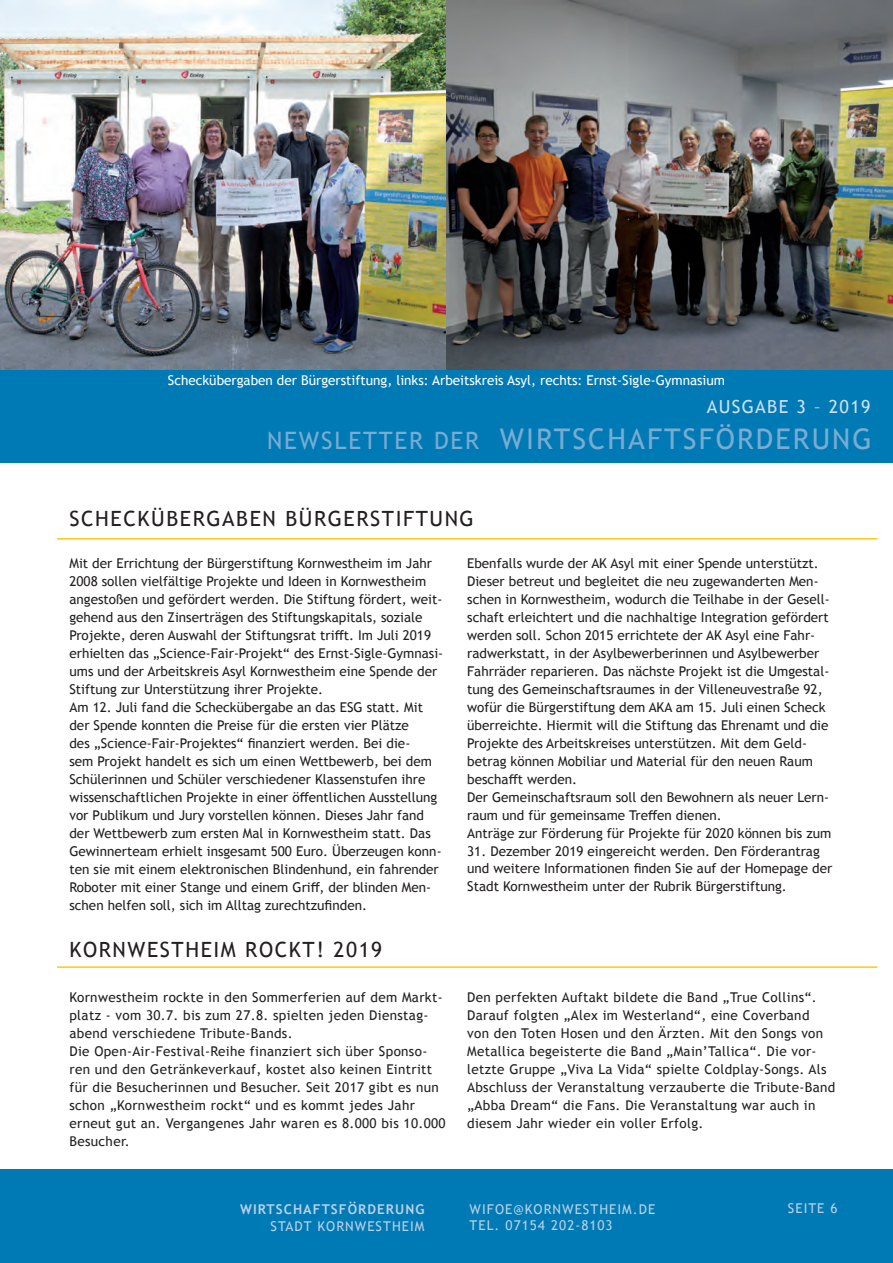
<style>
.page{position:relative;width:893px;height:1263px;background:#fff}
.page>*{position:absolute;margin:0;border:0;box-sizing:border-box;transform-origin:0 0}
.t1{font:28.5px "Trebuchet MS";letter-spacing:.075em;color:#7aabd3}
.t2{font:21px "Trebuchet MS";letter-spacing:.075em;color:#231f20}
.t3{font:18px "Trebuchet MS";letter-spacing:.075em;color:#cfdfee}
.t4{font:13.5px/18px "Trebuchet MS";color:#231f20}
.t5{font:13.5px/18px "Trebuchet MS";letter-spacing:.025em;color:#231f20}
.t6{font:13.5px "Trebuchet MS";color:#fff}
.t7{font:13.5px/16.2px "Trebuchet MS";letter-spacing:.075em;color:#bad0e7}
.t8{font:700 13.5px "Trebuchet MS";letter-spacing:.075em;color:#bad0e7}
.s1{font-size:24px}
</style>
<div class="page">
<div style="left:0;top:369px;width:893px;height:93px;background:#007ab4"></div>
<div style="left:0;top:1170px;width:893px;height:93px;background:#007ab4"></div>
<hr style="left:57px;top:538px;width:820px;height:2px;background:#feca0a">
<img style="left:0;top:0;width:893px;height:369px">
<hr style="left:57px;top:966px;width:820px;height:2px;background:#feca0a">
<p class="t6" style="left:168px;top:372px;width:559px">Scheckübergaben der Bürgerstiftung, links: Arbeitskreis Asyl, rechts: Ernst-Sigle-Gymnasium</p>
<h3 class="t3" style="left:707px;top:396px;width:165px">Ausgabe 3 – 2019</h3>
<h1 class="t1" style="left:267px;top:421px;width:606px"><span class="s1">Newsletter der</span> Wirtschaftsförderung</h1>
<h2 class="t2" style="left:69px;top:505px;width:406px">Scheckübergaben Bürgerstiftung</h2>
<p class="t4" style="left:69px;top:554px;width:375px">Mit der Errichtung der Bürgerstiftung Kornwestheim im Jahr 2008 sollen vielfältige Projekte und I deen in Kornwestheim angestoßen und gefördert werden. Die Stiftung fördert, weit&shy;gehend aus den Zinserträgen des Stiftungskapitals, soziale Projekte, deren Auswahl der Stiftungsrat trifft. I m Juli 2019 erhielten das „Science-Fair-Projekt“ des Ernst-Sigle-Gymnasi&shy;ums und der Arbeitskreis Asyl Kornwestheim eine Spende der Stiftung zur Unterstützung ihrer Projekte.<br>Am 12. Juli fand die Scheckübergabe an das ESG</p>
<p class="t4" style="left:467px;top:554px;width:364px">Ebenfalls wurde der AK Asyl mit einer Spende unterstützt.<br>Dieser betreut und begleitet die neu zugewanderten Men&shy;schen in Kornwestheim, wodurch die Teilhabe in der Gesell&shy;schaft erleichtert und die nachhaltige I ntegration gefördert werden soll. Schon 2015 errichtete der AK Asyl eine Fahr&shy;radwerkstatt, in der Asylbewerberinnen und Asylbewerber Fahrräder reparieren. Das nächste Projekt ist die Umgestal&shy;tung des Gemeinschaftsraumes in der Villeneuvestraße 92, wofür die Bürgerstiftung dem AKA</p>
<p class="t4" style="left:467px;top:698px;width:366px;text-indent:208px">am 15. Juli einen Scheck überreichte. Hiermit will die Stiftung das Ehrenamt und die Projekte des Arbeitskreises unterstützen. Mit dem Geld&shy;betrag können Mobiliar und Material für den neuen Raum beschafft werden.<br>Der Gemeinschaftsraum soll den Bewohnern als neuer Lern&shy;raum und für gemeinsame Treffen dienen.<br>Anträge zur Förderung für Projekte für 2020 können bis zum</p>
<p class="t4" style="left:467px;top:842px;width:367px">31. Dezember 2019 eingereicht werden. Den Förderantrag und weitere I nformationen finden Sie auf der Homepage der<br>Stadt Kornwestheim unter der Rubrik Bürgerstiftung.</p>
<p class="t4" style="left:69px;top:698px;width:374px;text-indent:297px">statt. Mit der Spende konnten die Preise für die ersten vier Plätze<br>des „Science-Fair-Projektes“ finanziert werden. Bei die-<br>sem Projekt handelt es sich um einen Wettbewerb, bei dem Schülerinnen und Schüler verschiedener Klassenstufen ihre wissenschaftlichen Projekte in einer öffentlichen Ausstellung vor Publikum und Jury vorstellen können. Dieses Jahr fand der Wettbewerb zum ersten Mal in Kornwestheim statt. Das Gewinnerteam erhielt insgesamt 500 Euro. Überzeugen konn&shy;ten sie mit einem elektronischen Blindenhund, ein fahrender Roboter mit einer Stange und einem Griff, der blinden Men&shy;schen helfen soll, sich im Alltag zurechtzufinden.</p>
<h2 class="t2" style="left:69px;top:936px;width:314px">Kornwestheim rockt! 2019</h2>
<p class="t5" style="left:69px;top:988px;width:378px">Kornwestheim rockte in den Sommerferien auf dem Markt&shy;platz - vom 30.7. bis zum 27.8. spielten jeden Dienstag&shy;abend verschiedene Tribute-Bands.<br>Die Open-Air-Festival-Reihe finanziert sich über Sponso&shy;ren und den Getränkeverkauf, kostet also keinen Eintritt für die Besucherinnen und Besucher. Seit 2017 gibt es nun schon „Kornwestheim rockt“ und es kommt jedes Jahr erneut gut an. Vergangenes Jahr waren es 8.000 bis 10.000<br>Besucher.</p>
<p class="t5" style="left:467px;top:988px;width:370px">Den perfekten Auftakt bildete die Band „True Collins“.<br>Darauf folgten „Alex im Westerland“, eine Coverband<br>von den Toten Hosen und den Ärzten. Mit den Songs von Metallica begeisterte die Band „Main’Tallica“. Die vor&shy;letzte Gruppe „Viva La Vida“ spielte Coldplay-Songs. Als Abschluss der Veranstaltung verzauberte die Tribute-Band „Abba Dream“ die Fans. Die Veranstaltung war auch in diesem Jahr wieder ein voller Erfolg.</p>
<p class="t8" style="left:240px;top:1201px;width:186px">WIRTSCHAFTSFÖRDERUNG</p>
<p class="t7" style="left:270px;top:1217px;width:155px">stadt kornwestheim</p>
<p class="t7" style="left:470px;top:1201px;width:187px">wifoe@kornwestheim.de tel. 07154 202-8103</p>
<p class="t7" style="left:788px;top:1200px;width:51px">seite 6</p>
</div>
